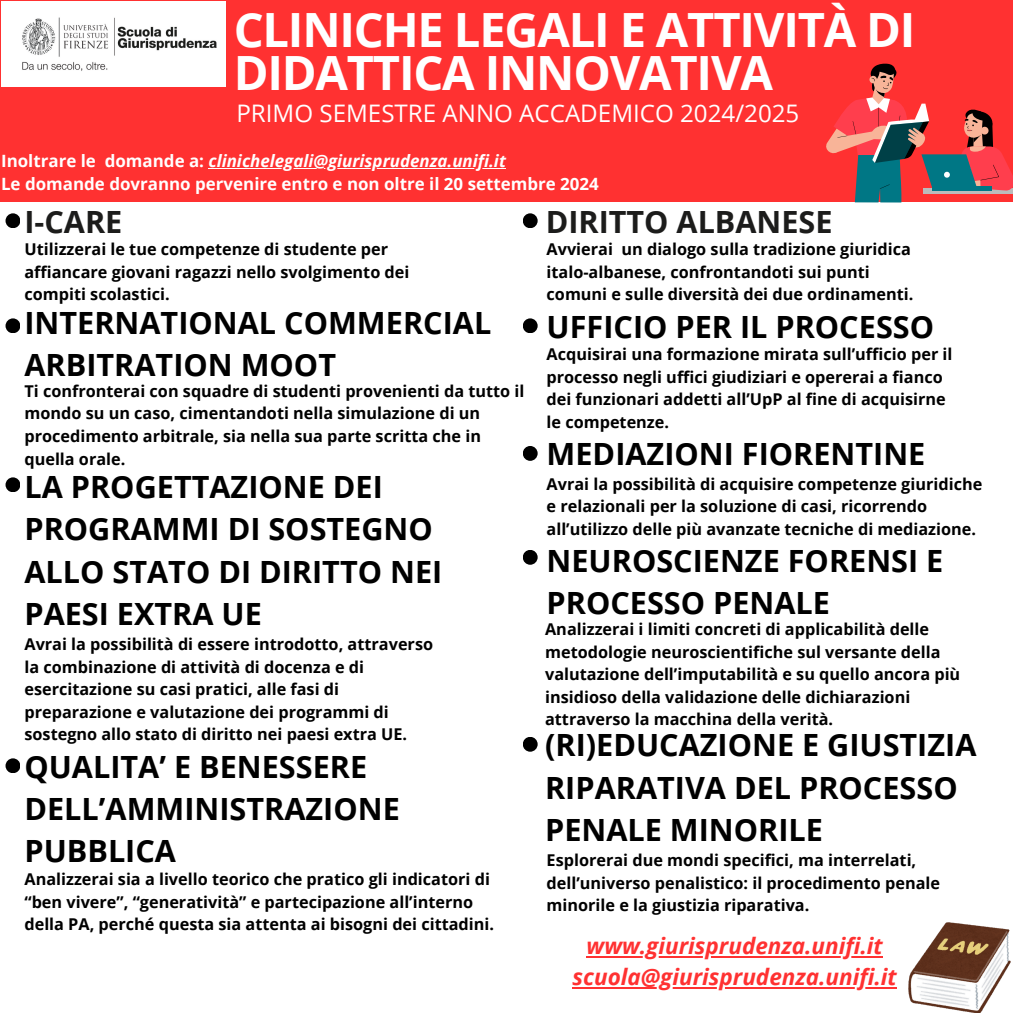
<style>
.page{position:relative;width:1013px;height:1013px;background:#fff}
.page>*{position:absolute;margin:0;border:0;box-sizing:border-box;transform-origin:0 0}
.t1{font:700 47.25px/43.1px "Open Sans";letter-spacing:-.025em;color:#fff}
.t2{font:700 30.62px/42.2px "Open Sans";color:#000}
.t3{font:700 30.62px "Open Sans";color:#1c1c1b}
.t4{font:24.12px "Open Sans";color:#fff}
.t5{font:italic 700 22.5px "Open Sans";color:#ff3131}
.t6{font:italic 700 16.88px "Open Sans";color:#fff}
.t7{font:700 16.88px "Open Sans";color:#fff}
.t8{font:700 16.25px/22.5px "Open Sans";color:#000}
.s1{font-style:normal}
</style>
<div class="page">
<div style="left:0;top:0;width:1012px;height:202px;background:#ff3131"></div>
<div style="left:6px;top:213px;width:14px;height:15px;background:#000;border-radius:50%"></div>
<div style="left:6px;top:318px;width:14px;height:15px;background:#000;border-radius:50%"></div>
<div style="left:6px;top:477px;width:14px;height:15px;background:#000;border-radius:50%"></div>
<div style="left:6px;top:758px;width:14px;height:15px;background:#000;border-radius:50%"></div>
<div style="left:523px;top:213px;width:14px;height:15px;background:#000;border-radius:50%"></div>
<div style="left:523px;top:318px;width:14px;height:15px;background:#000;border-radius:50%"></div>
<div style="left:523px;top:446px;width:14px;height:15px;background:#000;border-radius:50%"></div>
<div style="left:523px;top:550px;width:14px;height:14px;background:#000;border-radius:50%"></div>
<div style="left:523px;top:736px;width:14px;height:15px;background:#000;border-radius:50%"></div>
<img style="left:1px;top:1px;width:224px;height:86px">
<svg style="left:826px;top:63px;width:186px;height:139px"></svg>
<hr style="left:208px;top:168px;width:298px;height:1px;background:#fff">
<img style="left:908px;top:922px;width:102px;height:90px">
<hr style="left:586px;top:955px;width:296px;height:2px;background:#ff3131">
<hr style="left:572px;top:986px;width:324px;height:2px;background:#ff3131">
<p class="t1" style="left:234px;top:7px;width:683px">CLINICHE LEGALI E ATTIVITÀ DI<br>DIDATTICA INNOVATIVA</p>
<p class="t4" style="left:236px;top:96px;width:564px">PRIMO SEMESTRE ANNO ACCADEMICO 2024/2025</p>
<p class="t6" style="left:1px;top:149px;width:506px"><span class="s1">Inoltrare le domande a:</span> clinichelegali@giurisprudenza.unifi.it</p>
<p class="t7" style="left:1px;top:172px;width:599px">Le domande dovranno pervenire entro e non oltre il 20 settembre 2024</p>
<h2 class="t3" style="left:24px;top:201px;width:99px">I-CARE</h2>
<p class="t8" style="left:24px;top:237px;width:386px">Utilizzerai le tue competenze di studente per affiancare giovani ragazzi nello svolgimento dei compiti scolastici.</p>
<h2 class="t3" style="left:545px;top:201px;width:288px">DIRITTO ALBANESE</h2>
<p class="t8" style="left:546px;top:237px;width:368px">Avvierai un dialogo sulla tradizione giuridica italo-albanese, confrontandoti sui punti comuni e sulle diversità dei due ordinamenti.</p>
<h2 class="t2" style="left:24px;top:301px;width:468px">INTERNATIONAL COMMERCIAL<br>ARBITRATION MOOT</h2>
<p class="t8" style="left:24px;top:379px;width:501px">Ti confronterai con squadre di studenti provenienti da tutto il mondo su un caso, cimentandoti nella simulazione di un procedimento arbitrale, sia nella sua parte scritta che in quella orale.</p>
<h1 class="t2" style="left:24px;top:465px;width:419px">LA PROGETTAZIONE DEI<br>PROGRAMMI DI SOSTEGNO<br>ALLO STATO DI DIRITTO NEI<br>PAESI EXTRA UE</h1>
<h2 class="t8" style="left:24px;top:632px;width:410px">Avrai la possibilità di essere introdotto, attraverso la combinazione di attività di docenza e di esercitazione su casi pratici, alle fasi di preparazione e valutazione dei programmi di sostegno allo stato di diritto nei paesi extra UE.</h2>
<p class="t2" style="left:24px;top:744px;width:377px">QUALITA’ E BENESSERE<br>DELL’AMMINISTRAZIONE<br>PUBBLICA</p>
<h2 class="t8" style="left:24px;top:867px;width:471px">Analizzerai sia a livello teorico che pratico gli indicatori di “ben vivere”, “generatività” e partecipazione all’interno della PA, perché questa sia attenta ai bisogni dei cittadini.</h2>
<h2 class="t2" style="left:546px;top:304px;width:389px">UFFICIO PER IL PROCESSO</h2>
<p class="t8" style="left:546px;top:342px;width:407px">Acquisirai una formazione mirata sull’ufficio per il processo negli uffici giudiziari e opererai a fianco dei funzionari addetti all’UpP al fine di acquisirne le competenze.</p>
<p class="t2" style="left:546px;top:432px;width:380px">MEDIAZIONI FIORENTINE</p>
<h2 class="t8" style="left:546px;top:472px;width:437px">Avrai la possibilità di acquisire competenze giuridiche e relazionali per la soluzione di casi, ricorrendo all’utilizzo delle più avanzate tecniche di mediazione.</h2>
<p class="t2" style="left:546px;top:538px;width:398px">NEUROSCIENZE FORENSI E<br>PROCESSO PENALE</p>
<h2 class="t8" style="left:545px;top:617px;width:417px">Analizzerai i limiti concreti di applicabilità delle metodologie neuroscientifiche sul versante della valutazione dell’imputabilità e su quello ancora più insidioso della validazione delle dichiarazioni attraverso la macchina della verità.</h2>
<p class="t2" style="left:545px;top:723px;width:433px">(RI)EDUCAZIONE E GIUSTIZIA<br>RIPARATIVA DEL PROCESSO<br>PENALE MINORILE</p>
<h2 class="t8" style="left:546px;top:848px;width:395px">Esplorerai due mondi specifici, ma interrelati, dell’universo penalistico: il procedimento penale minorile e la giustizia riparativa.</h2>
<h4 class="t5" style="left:586px;top:929px;width:298px">www.giurisprudenza.unifi.it</h4>
<p class="t5" style="left:572px;top:960px;width:326px">scuola@giurisprudenza.unifi.it</p>
</div>
